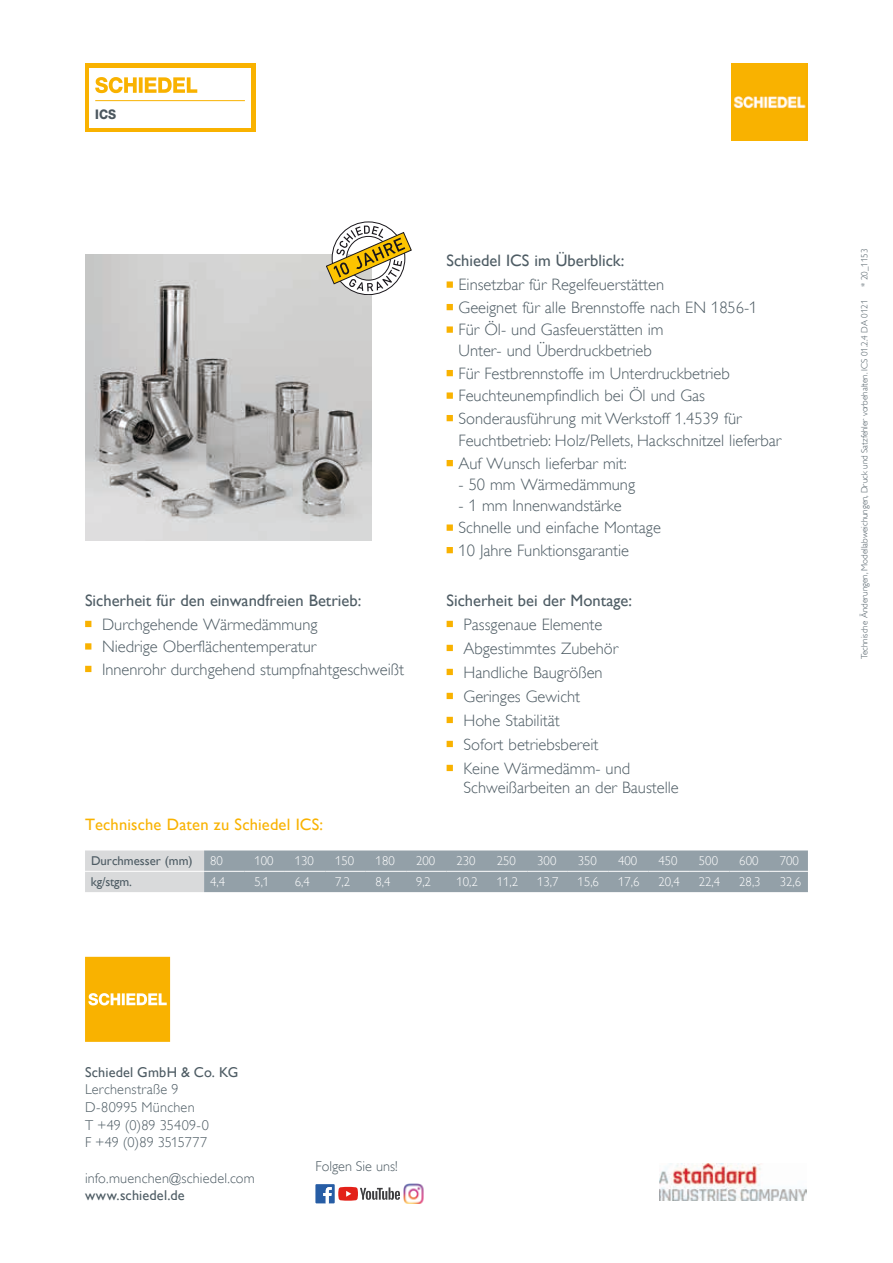
<style>
.page{position:relative;width:893px;height:1263px;background:#fff}
.page>*{position:absolute;margin:0;border:0;box-sizing:border-box;transform-origin:0 0}
.t1{font:300 16.5px/22.5px "Gill Alt One";color:#4e5c64}
.t2{font:16.5px "Gill Alt One";color:#4e5c64}
.t3{font:16.5px "Gill Alt One";letter-spacing:.01em;color:#f9b200}
.t4{font:300 14.25px/17.7px "Gill Alt One";letter-spacing:.01em;color:#4e5c64}
.t5{font:14.25px "Gill Alt One";letter-spacing:.01em;color:#4e5c64}
.t6{font:300 12.75px "Gill Alt One";color:#fff}
.t7{font:12.75px "Gill Alt One";color:#4e5c64}
.t8{font:300 9px "Gill Alt One";color:#4e5c64}
</style>
<div class="page">
<img style="left:731px;top:64px;width:77px;height:76px">
<img style="left:86px;top:255px;width:286px;height:286px">
<div style="left:85px;top:64px;width:170px;height:68px;background:#f9b200"></div>
<div style="left:89px;top:68px;width:162px;height:60px;background:#fff"></div>
<svg style="left:95px;top:77px;width:102px;height:16px"></svg>
<hr style="left:95px;top:100px;width:150px;height:1px;background:#f9b200">
<svg style="left:326px;top:222px;width:85px;height:73px"></svg>
<svg style="left:85px;top:850px;width:723px;height:42px;background:#a0aab1"></svg>
<hr style="left:85px;top:871px;width:119px;height:1px;background:#fff">
<hr style="left:204px;top:871px;width:41px;height:1px;background:#fff">
<hr style="left:245px;top:871px;width:40px;height:1px;background:#fff">
<hr style="left:285px;top:871px;width:40px;height:1px;background:#fff">
<hr style="left:325px;top:871px;width:41px;height:1px;background:#fff">
<hr style="left:366px;top:871px;width:40px;height:1px;background:#fff">
<hr style="left:406px;top:871px;width:41px;height:1px;background:#fff">
<hr style="left:447px;top:871px;width:40px;height:1px;background:#fff">
<hr style="left:487px;top:871px;width:40px;height:1px;background:#fff">
<hr style="left:527px;top:871px;width:41px;height:1px;background:#fff">
<hr style="left:568px;top:871px;width:40px;height:1px;background:#fff">
<hr style="left:608px;top:871px;width:41px;height:1px;background:#fff">
<hr style="left:649px;top:871px;width:40px;height:1px;background:#fff">
<hr style="left:689px;top:871px;width:40px;height:1px;background:#fff">
<hr style="left:729px;top:871px;width:41px;height:1px;background:#fff">
<hr style="left:770px;top:871px;width:38px;height:1px;background:#fff">
<svg style="left:85px;top:957px;width:85px;height:85px;background:#f9b713"></svg>
<svg style="left:315px;top:1184px;width:85px;height:19px"></svg>
<img style="left:404px;top:1184px;width:20px;height:20px">
<img style="left:659px;top:1163px;width:147px;height:37px">
<p class="t2" style="left:85px;top:590px;width:278px">Sicherheit für den einwandfreien Betrieb:</p>
<p class="t1" style="left:102px;top:613px;width:303px">Durchgehende Wärmedämmung<br>Niedrige Oberflächentemperatur<br>Innenrohr durchgehend stumpfnahtgeschweißt</p>
<p class="t2" style="left:446px;top:251px;width:179px">Schiedel ICS im Überblick:</p>
<p class="t1" style="left:458px;top:273px;width:301px">Einsetzbar für Regelfeuerstätten<br>Geeignet für alle Brennstoffe nach EN 1856-1<br>Für Öl- und Gasfeuerstätten im</p>
<p class="t1" style="left:458px;top:339px;width:324px">Unter- und Überdruckbetrieb<br>Für Festbrennstoffe im Unterdruckbetrieb Feuchteunempfindlich bei Öl und Gas Sonderausführung mit Werkstoff 1.4539 für Feuchtbetrieb: Holz/Pellets, Hackschnitzel lieferbar Auf Wunsch lieferbar mit:</p>
<p class="t1" style="left:458px;top:473px;width:178px">- 50 mm Wärmedämmung</p>
<p class="t1" style="left:458px;top:494px;width:204px">- 1 mm Innenwandstärke<br>Schnelle und einfache Montage<br>10 Jahre Funktionsgarantie</p>
<p class="t2" style="left:446px;top:590px;width:187px">Sicherheit bei der Montage:</p>
<p class="t1" style="left:463px;top:612px;width:168px;line-height:24px">Passgenaue Elemente<br>Abgestimmtes Zubehör<br>Handliche Baugrößen<br>Geringes Gewicht<br>Hohe Stabilität<br>Sofort betriebsbereit<br>Keine Wärmedämm- und</p>
<p class="t1" style="left:463px;top:776px;width:217px">Schweißarbeiten an der Baustelle</p>
<p class="t3" style="left:85px;top:815px;width:240px">Technische Daten zu Schiedel ICS:</p>
<p class="t7" style="left:91px;top:853px;width:103px">Durchmesser (mm)</p>
<p class="t6" style="left:210px;top:854px;width:14px">80</p>
<p class="t6" style="left:254px;top:854px;width:21px">100</p>
<p class="t6" style="left:295px;top:854px;width:21px">130</p>
<p class="t6" style="left:335px;top:854px;width:21px">150</p>
<p class="t6" style="left:376px;top:854px;width:21px">180</p>
<p class="t6" style="left:416px;top:854px;width:21px">200</p>
<p class="t6" style="left:456px;top:854px;width:21px">230</p>
<p class="t6" style="left:497px;top:854px;width:21px">250</p>
<p class="t6" style="left:537px;top:854px;width:21px">300</p>
<p class="t6" style="left:578px;top:854px;width:21px">350</p>
<p class="t6" style="left:618px;top:854px;width:21px">400</p>
<p class="t6" style="left:658px;top:854px;width:21px">450</p>
<p class="t6" style="left:699px;top:854px;width:21px">500</p>
<p class="t6" style="left:739px;top:854px;width:21px">600</p>
<p class="t6" style="left:780px;top:854px;width:21px">700</p>
<p class="t7" style="left:91px;top:874px;width:43px">kg/stgm.</p>
<p class="t6" style="left:210px;top:874px;width:17px">4,4</p>
<p class="t6" style="left:254px;top:874px;width:17px">5,1</p>
<p class="t6" style="left:295px;top:874px;width:17px">6,4</p>
<p class="t6" style="left:335px;top:874px;width:17px">7,2</p>
<p class="t6" style="left:376px;top:874px;width:17px">8,4</p>
<p class="t6" style="left:416px;top:874px;width:17px">9,2</p>
<p class="t6" style="left:456px;top:874px;width:23px">10,2</p>
<p class="t6" style="left:497px;top:874px;width:23px">11,2</p>
<p class="t6" style="left:537px;top:874px;width:23px">13,7</p>
<p class="t6" style="left:578px;top:874px;width:23px">15,6</p>
<p class="t6" style="left:618px;top:874px;width:23px">17,6</p>
<p class="t6" style="left:658px;top:874px;width:23px">20,4</p>
<p class="t6" style="left:699px;top:874px;width:23px">22,4</p>
<p class="t6" style="left:739px;top:874px;width:23px">28,3</p>
<p class="t6" style="left:780px;top:874px;width:23px">32,6</p>
<p class="t8" style="left:859px;top:287px;width:40px;rotate:-90deg">* 20_1153</p>
<p class="t8" style="left:859px;top:659px;width:361px;rotate:-90deg">Technische Änderungen, Modellabweichungen, Druck und Satzfehler vorbehalten. ICS 01.2.4 DA 0121</p>
<p class="t5" style="left:85px;top:1063px;width:155px">Schiedel GmbH &amp; Co. KG</p>
<p class="t4" style="left:85px;top:1080px;width:125px">Lerchenstraße 9<br>D-80995 München<br>T +49 (0)89 35409-0<br>F +49 (0)89 3515777</p>
<p class="t4" style="left:85px;top:1169px;width:171px">info.muenchen@schiedel.com</p>
<p class="t5" style="left:85px;top:1187px;width:101px">www.schiedel.de</p>
<p class="t4" style="left:315px;top:1158px;width:84px">Folgen Sie uns!</p>
</div>
